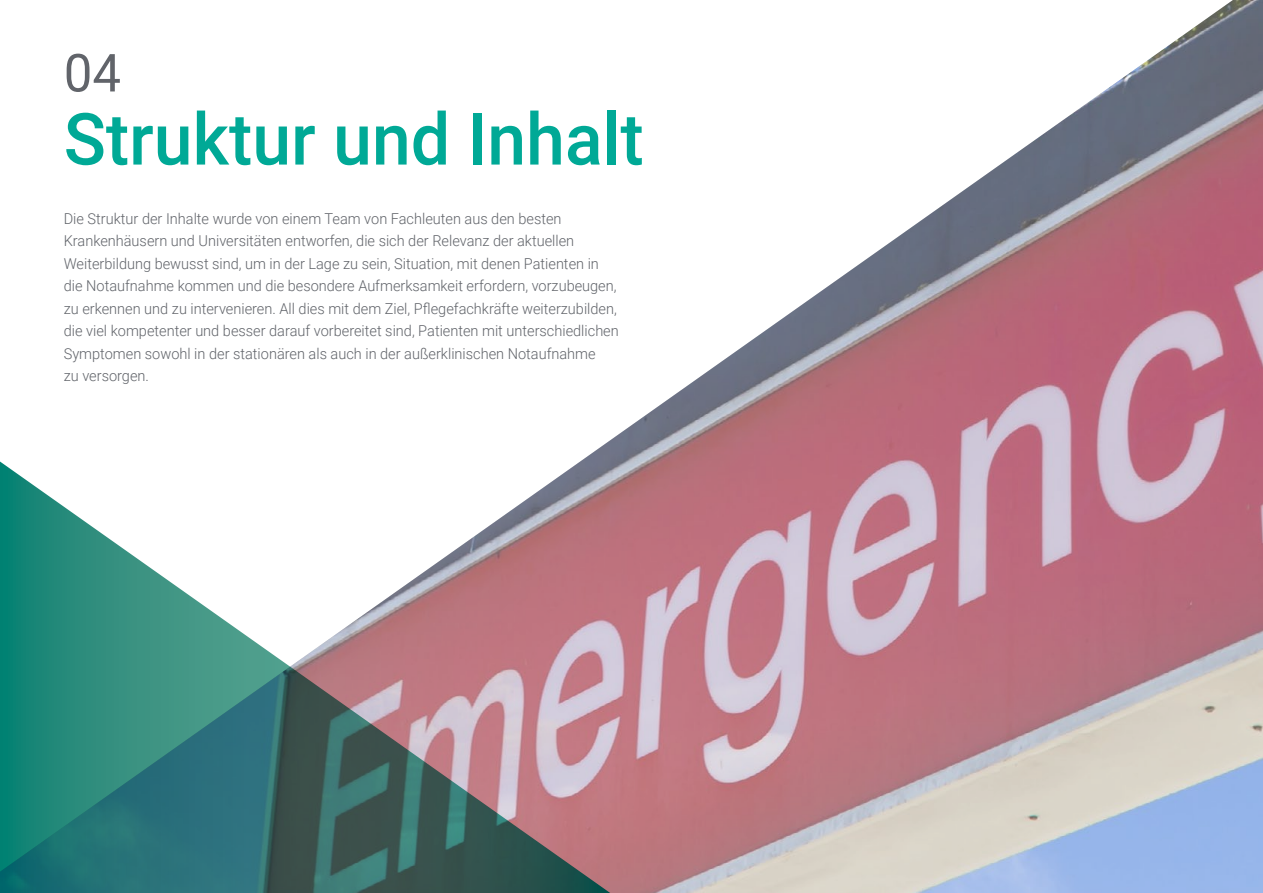
<style>
.page{position:relative;width:1263px;height:893px;background:#fff}
.page>*{position:absolute;margin:0;border:0;box-sizing:border-box;transform-origin:0 0}
.t1{font:500 72px "Roboto";color:#00a996}
.t2{font:52.5px "Roboto";color:#61646a}
.t3{font:300 15px/22.5px "Roboto";color:#61646a}
</style>
<div class="page">
<img style="left:602px;top:0;width:661px;height:893px">
<svg style="left:0;top:446px;width:640px;height:447px"></svg>
<h2 class="t2" style="left:64px;top:36px;width:59px">04</h2>
<h1 class="t1" style="left:64px;top:89px;width:581px">Struktur und Inhalt</h1>
<p class="t3" style="left:64px;top:207px;width:556px">Die Struktur der Inhalte wurde von einem Team von Fachleuten aus den besten Krankenhäusern und Universitäten entworfen, die sich der Relevanz der aktuellen Weiterbildung bewusst sind, um in der Lage zu sein, Situation, mit denen Patienten in die Notaufnahme kommen und die besondere Aufmerksamkeit erfordern, vorzubeugen, zu erkennen und zu intervenieren. All dies mit dem Ziel, Pflegefachkräfte weiterzubilden, die viel kompetenter und besser darauf vorbereitet sind, Patienten mit unterschiedlichen Symptomen sowohl in der stationären als auch in der außerklinischen Notaufnahme<br>zu versorgen.</p>
</div>
